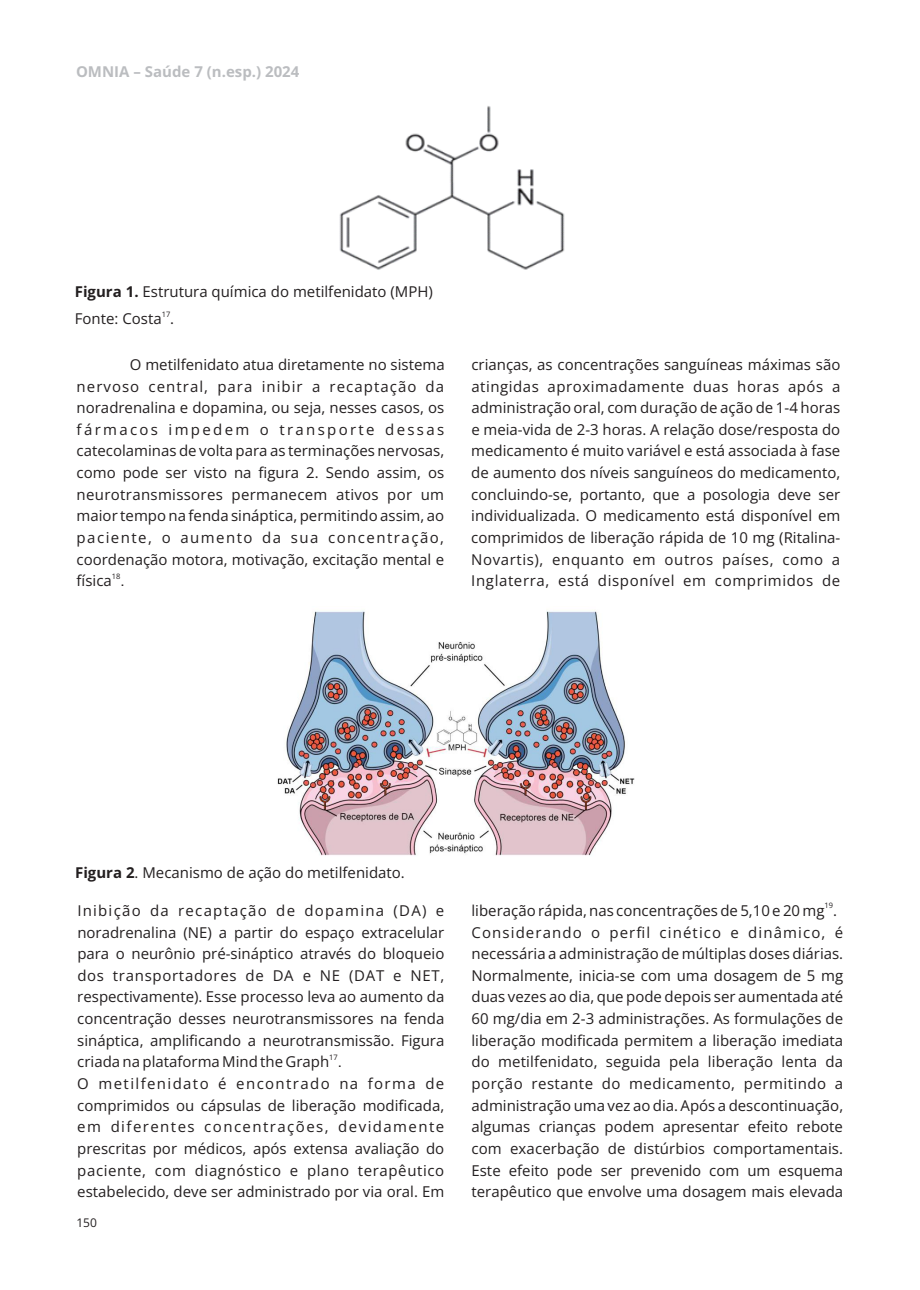
<style>
.page{position:relative;width:920px;height:1290px;background:#fff}
.page>*{position:absolute;margin:0;border:0;box-sizing:border-box;transform-origin:0 0}
.t1{font:15px/21.6px "Open Sans";color:#231f20;text-align:justify}
.t2{font:700 15px "Open Sans";color:#bbbdc0}
.t3{font:12px "Open Sans";color:#231f20}
.t4{font:7.5px "Open Sans";color:#231f20}
.s1{font-weight:700}
.s2{font-family:"Arial"}
</style>
<div class="page">
<img style="left:339px;top:106px;width:226px;height:164px">
<img style="left:277px;top:610px;width:358px;height:246px">
<p class="t2" style="left:76px;top:61px;width:225px">OMNIA – Saúde 7 (n.esp.) 2024</p>
<p class="t1" style="left:75px;top:280px;width:360px"><span class="s1">Figura 1.</span> Estrutura química do metilfenidato (MPH)</p>
<p class="t4" style="left:162px;top:309px;width:10px">17</p>
<p class="t1" style="left:75px;top:307px;width:101px">Fonte: Costa .</p>
<p class="t1" style="left:77px;top:353px;width:370px;text-indent:53px">O metilfenidato atua diretamente no sistema nervoso central, para inibir a recaptação da noradrenalina e dopamina, ou seja, nesses casos, os fármacos impedem o transporte dessas catecolaminas de volta para as terminações nervosas, como pode ser visto na figura 2. Sendo assim, os neurotransmissores permanecem ativos por um maior tempo na fenda sináptica, permitindo assim, ao paciente, o aumento da sua concentração, coordenação motora, motivação, excitação mental e</p>
<p class="t4" style="left:112px;top:571px;width:10px">18</p>
<p class="t1" style="left:77px;top:569px;width:50px">física <span class="s2">.</span></p>
<p class="t1" style="left:471px;top:353px;width:371px">crianças, as concentrações sanguíneas máximas são atingidas aproximadamente duas horas após a administração oral, com duração de ação de 1-4 horas e meia-vida de 2-3 horas. A relação dose/resposta do medicamento é muito variável e está associada à fase de aumento dos níveis sanguíneos do medicamento, concluindo-se, portanto, que a posologia deve ser individualizada. O medicamento está disponível em comprimidos de liberação rápida de 10 mg (Ritalina-Novartis), enquanto em outros países, como a Inglaterra, está disponível em comprimidos de</p>
<p class="t1" style="left:75px;top:861px;width:331px"><span class="s1">Figura 2</span>. Mecanismo de ação do metilfenidato.</p>
<p class="t1" style="left:77px;top:899px;width:369px">Inibição da recaptação de dopamina (DA) e noradrenalina (NE) a partir do espaço extracelular para o neurônio pré-sináptico através do bloqueio dos transportadores de DA e NE (DAT e NET, respectivamente). Esse processo leva ao aumento da concentração desses neurotransmissores na fenda sináptica, amplificando a neurotransmissão. Figura</p>
<p class="t4" style="left:329px;top:1052px;width:10px">17</p>
<p class="t1" style="left:77px;top:1051px;width:369px;text-align:left">criada na plataforma Mind the Graph <span class="s2">.<br></span>O metilfenidato é encontrado na forma de comprimidos ou cápsulas de liberação modificada, em diferentes concentrações, devidamente prescritas por médicos, após extensa avaliação do paciente, com diagnóstico e plano terapêutico estabelecido, deve ser administrado por via oral. Em</p>
<p class="t3" style="left:76px;top:1214px;width:22px">150</p>
<p class="t4" style="left:825px;top:900px;width:10px">19</p>
<p class="t1" style="left:471px;top:899px;width:373px;text-align:left">liberação rápida, nas concentrações de 5,10 e 20 mg .<br>Considerando o perfil cinético e dinâmico, é necessária a administração de múltiplas doses diárias.<br>Normalmente, inicia-se com uma dosagem de 5 mg duas vezes ao dia, que pode depois ser aumentada até 60 mg/dia em 2-3 administrações. As formulações de liberação modificada permitem a liberação imediata do metilfenidato, seguida pela liberação lenta da porção restante do medicamento, permitindo a administração uma vez ao dia. Após a descontinuação, algumas crianças podem apresentar efeito rebote com exacerbação de distúrbios comportamentais.<br>Este efeito pode ser prevenido com um esquema terapêutico que envolve uma dosagem mais elevada</p>
</div>
